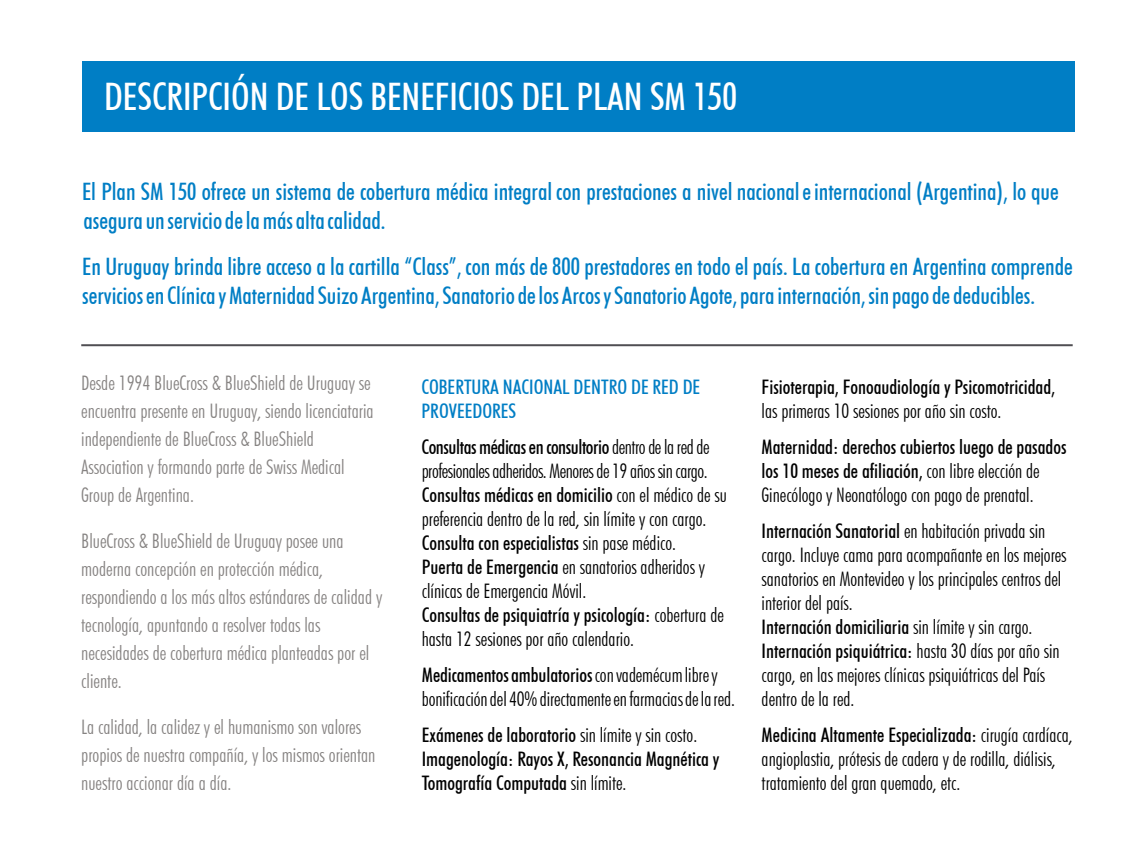
<style>
.page{position:relative;width:1134px;height:851px;background:#fff}
.page>*{position:absolute;margin:0;border:0;box-sizing:border-box;transform-origin:0 0}
.t1{font:500 condensed 38px "Futura BT";color:#fff}
.t2{font:500 condensed 24px/28.8px "Futura BT";color:#007ec5}
.t3{font:300 condensed 20px/24px "Futura BT";color:#000}
.t4{font:300 condensed 20px/28px "Futura BT";color:#868382}
.t5{font:500 condensed 20px/24px "Futura BT";color:#000}
.t6{font:500 condensed 20px/24px "Futura BT";color:#007ec5}
.s1{font-weight:500}
.s2{font-weight:300}
</style>
<div class="page">
<div style="left:82px;top:61px;width:992px;height:70px;background:#007ec5"></div>
<hr style="left:81px;top:344px;width:992px;height:2px;background:#504f53">
<h1 class="t1" style="left:104px;top:73px;width:634px">DESCRIPCIÓN DE LOS BENEFICIOS DEL PLAN SM 150</h1>
<p class="t2" style="left:82px;top:177px;width:978px">El Plan SM 150 ofrece un sistema de cobertura médica integral con prestaciones a nivel nacional e internacional (Argentina), lo que asegura un servicio de la más alta calidad.</p>
<p class="t2" style="left:82px;top:251px;width:992px">En Uruguay brinda libre acceso a la cartilla “Class”, con más de 800 prestadores en todo el país. La cobertura en Argentina comprende servicios en Clínica y Maternidad Suizo Argentina, Sanatorio de los Arcos y Sanatorio Agote, para internación, sin pago de deducibles.</p>
<p class="t4" style="left:81px;top:368px;width:294px">Desde 1994 BlueCross &amp; BlueShield de Uruguay se encuentra presente en Uruguay, siendo licenciataria independiente de BlueCross &amp; BlueShield Association y formando parte de Swiss Medical Group de Argentina.</p>
<p class="t4" style="left:81px;top:526px;width:302px">BlueCross &amp; BlueShield de Uruguay posee una moderna concepción en protección médica, respondiendo a los más altos estándares de calidad y tecnología, apuntando a resolver todas las necesidades de cobertura médica planteadas por el cliente.</p>
<p class="t4" style="left:81px;top:712px;width:296px">La calidad, la calidez y el humanismo son valores propios de nuestra compañía, y los mismos orientan nuestro accionar día a día.</p>
<p class="t6" style="left:421px;top:374px;width:280px">COBERTURA NACIONAL DENTRO DE RED DE<br>PROVEEDORES</p>
<p class="t3" style="left:421px;top:434px;width:307px"><span class="s1">Consultas médicas en consultorio</span> dentro de la red de profesionales adheridos. Menores de 19 años sin cargo.<br><span class="s1">Consultas médicas en domicilio</span> con el médico de su preferencia dentro de la red, sin límite y con cargo.<br><span class="s1">Consulta con especialistas</span> sin pase médico.<br><span class="s1">Puerta de Emergencia</span> en sanatorios adheridos y clínicas de Emergencia Móvil.<br><span class="s1">Consultas de psiquiatría y psicología:</span> cobertura de hasta 12 sesiones por año calendario.</p>
<p class="t3" style="left:422px;top:662px;width:315px"><span class="s1">Medicamentos ambulatorios</span>con vademécum libre y bonificación del 40% directamente en farmacias de la red.</p>
<p class="t5" style="left:422px;top:722px;width:299px">Exámenes de laboratorio <span class="s2">sin límite y sin costo.<br></span>Imagenología: Rayos X, Resonancia Magnética y<br>Tomografía Computada <span class="s2">sin límite.</span></p>
<p class="t5" style="left:762px;top:374px;width:295px">Fisioterapia, Fonoaudiología y Psicomotricidad,</p>
<p class="t3" style="left:762px;top:398px;width:241px">las primeras 10 sesiones por año sin costo.</p>
<p class="t5" style="left:762px;top:434px;width:306px">Maternidad: derechos cubiertos luego de pasados los 10 meses de afiliación, <span class="s2">con libre elección de<br>Ginecólogo y Neonatólogo con pago de prenatal.</span></p>
<p class="t3" style="left:762px;top:518px;width:306px"><span class="s1">Internación Sanatorial</span> en habitación privada sin cargo. Incluye cama para acompañante en los mejores sanatorios en Montevideo y los principales centros del interior del país.<br><span class="s1">Internación domiciliaria</span> sin límite y sin cargo.<br><span class="s1">Internación psiquiátrica:</span> hasta 30 días por año sin cargo, en las mejores clínicas psiquiátricas del País dentro de la red.</p>
<p class="t3" style="left:762px;top:722px;width:312px"><span class="s1">Medicina Altamente Especializada:</span> cirugía cardíaca, angioplastia, prótesis de cadera y de rodilla, diálisis, tratamiento del gran quemado, etc.</p>
</div>
